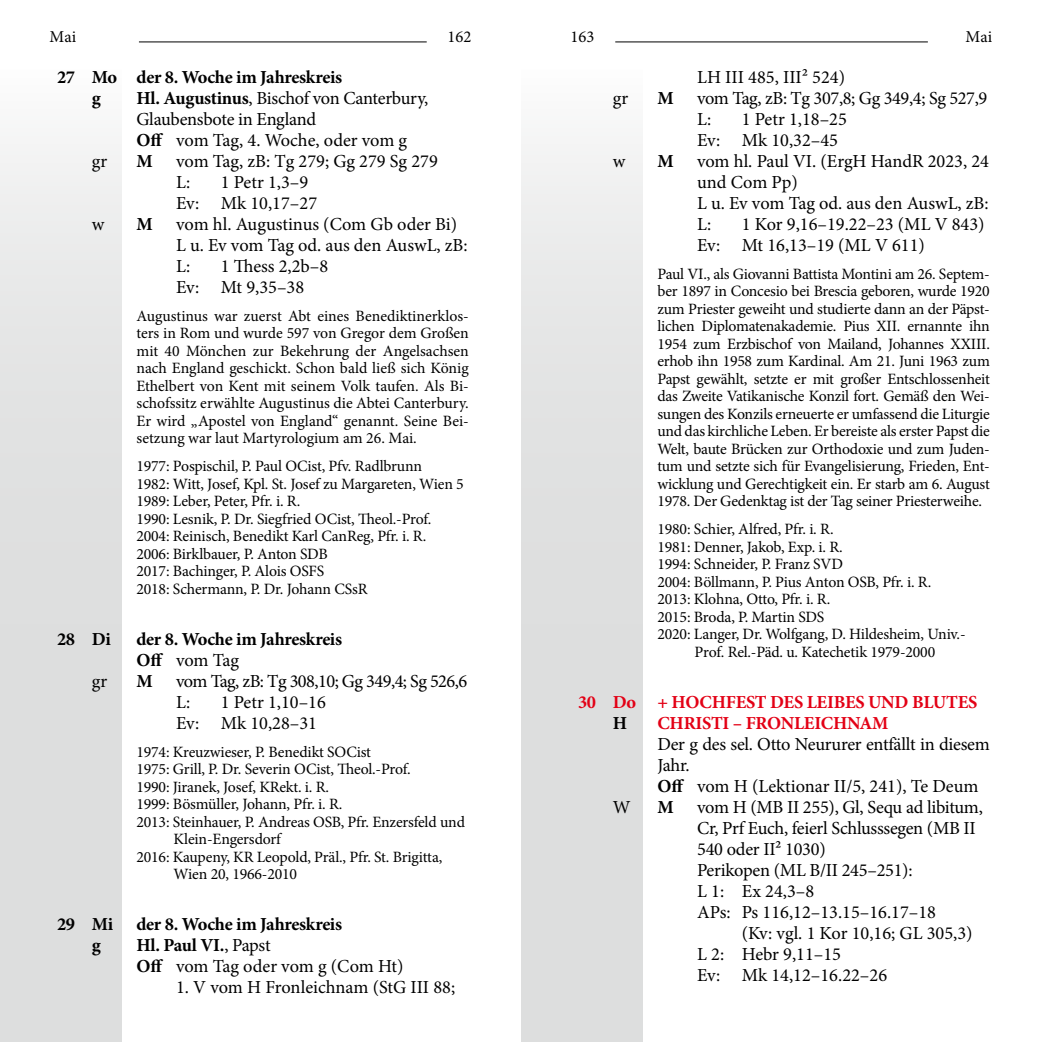
<style>
.page{position:relative;width:1042px;height:1042px;background:#fff}
.page>*{position:absolute;margin:0;border:0;box-sizing:border-box;transform-origin:0 0}
.t1{font:18.38px/21px "Minion Pro";letter-spacing:-.01em;color:#000}
.t2{font:700 18.38px/21px "Minion Pro";letter-spacing:-.015em;color:#000}
.t3{font:700 18.38px "Minion Pro";letter-spacing:-.015em;color:#e30015}
.t4{font:18.38px/21px "Minion Pro";letter-spacing:-.03em;color:#000}
.t5{font:16.62px "Minion Pro";color:#000}
.t6{font:15.75px/17.5px "Minion Pro";letter-spacing:-.01em;color:#000;text-align:justify}
.s1{font-weight:700}
.s2{font-weight:400}
</style>
<div class="page">
<div style="left:0;top:69px;width:122px;height:973px;background:linear-gradient(to bottom,#f0f0f0,#d6d8d8)"></div>
<div style="left:521px;top:69px;width:121px;height:973px;background:linear-gradient(to bottom,#f0f0f0,#d6d8d8)"></div>
<hr style="left:139px;top:41px;width:288px;height:1px;background:#000">
<hr style="left:615px;top:41px;width:313px;height:1px;background:#000">
<p class="t5" style="left:50px;top:25px;width:28px">Mai</p>
<p class="t5" style="left:447px;top:25px;width:25px">162</p>
<p class="t5" style="left:570px;top:25px;width:25px">163</p>
<p class="t5" style="left:965px;top:25px;width:28px">Mai</p>
<p class="t1" style="left:697px;top:67px;width:149px">LH III 485, III² 524)</p>
<p class="t1" style="left:613px;top:88px;width:17px">gr</p>
<p class="t2" style="left:657px;top:87px;width:18px">M</p>
<p class="t1" style="left:697px;top:88px;width:292px">vom Tag, zB: Tg 307,8; Gg 349,4; Sg 527,9<br>L:</p>
<p class="t2" style="left:92px;top:66px;width:252px;text-indent:-35px">27 Mo der 8. Woche im Jahreskreis g</p>
<p class="t1" style="left:136px;top:88px;width:293px"><span class="s1">Hl. Augustinus</span>, Bischof von Canterbury,<br>Glaubensbote in England<br><span class="s1">Off</span> vom Tag, 4. Woche, oder vom g</p>
<p class="t1" style="left:697px;top:109px;width:151px;text-indent:45px">1 Petr 1,18–25<br>Ev: Mk 10,32–45</p>
<p class="t1" style="left:92px;top:151px;width:17px">gr</p>
<p class="t2" style="left:136px;top:150px;width:18px">M</p>
<p class="t1" style="left:176px;top:151px;width:263px">vom Tag, zB: Tg 279; Gg 279 Sg 279<br>L:</p>
<p class="t1" style="left:176px;top:172px;width:142px;text-indent:45px">1 Petr 1,3–9<br>Ev: Mk 10,17–27</p>
<p class="t1" style="left:92px;top:214px;width:14px">w</p>
<p class="t2" style="left:136px;top:213px;width:18px">M</p>
<p class="t1" style="left:176px;top:214px;width:293px">vom hl. Augustinus (Com Gb oder Bi)<br>L u. Ev vom Tag od. aus den AuswL, zB:<br>L:</p>
<p class="t1" style="left:176px;top:256px;width:154px;text-indent:45px">1 Thess 2,2b–8<br>Ev: Mt 9,35–38</p>
<p class="t6" style="left:136px;top:307px;width:334px">Augustinus war zuerst Abt eines Benediktinerklos&shy;ters in Rom und wurde 597 von Gregor dem Großen mit 40 Mönchen zur Bekehrung der Angelsachsen nach England geschickt. Schon bald ließ sich König Ethelbert von Kent mit seinem Volk taufen. Als Bi&shy;schofssitz erwählte Augustinus die Abtei Canterbury.<br>Er wird „Apostel von England“ genannt. Seine Bei&shy;setzung war laut Martyrologium am 26. Mai.</p>
<p class="t6" style="left:136px;top:458px;width:329px;text-align:left">1977: Pospischil, P. Paul OCist, Pfv. Radlbrunn<br>1982: Witt, Josef, Kpl. St. Josef zu Margareten, Wien 5<br>1989: Leber, Peter, Pfr. i. R.<br>1990: Lesnik, P. Dr. Siegfried OCist, Theol.-Prof.<br>2004: Reinisch, Benedikt Karl CanReg, Pfr. i. R.<br>2006: Birklbauer, P. Anton SDB<br>2017: Bachinger, P. Alois OSFS<br>2018: Schermann, P. Dr. Johann CSsR</p>
<p class="t2" style="left:57px;top:628px;width:55px">28 Di</p>
<p class="t2" style="left:136px;top:628px;width:207px">der 8. Woche im Jahreskreis<br>Off <span class="s2">vom Tag</span></p>
<p class="t1" style="left:92px;top:670px;width:17px">gr</p>
<p class="t2" style="left:136px;top:670px;width:18px">M</p>
<p class="t4" style="left:176px;top:670px;width:293px">vom Tag, zB: Tg 308,10; Gg 349,4; Sg 526,6<br>L:</p>
<p class="t1" style="left:176px;top:691px;width:151px;text-indent:45px">1 Petr 1,10–16<br>Ev: Mk 10,28–31</p>
<p class="t6" style="left:136px;top:743px;width:236px">1974: Kreuzwieser, P. Benedikt SOCist</p>
<p class="t6" style="left:136px;top:760px;width:274px">1975: Grill, P. Dr. Severin OCist, Theol.-Prof.</p>
<p class="t6" style="left:136px;top:778px;width:192px">1990: Jiranek, Josef, KRekt. i. R.</p>
<p class="t6" style="left:136px;top:795px;width:206px">1999: Bösmüller, Johann, Pfr. i. R.</p>
<p class="t6" style="left:136px;top:813px;width:330px">2013: Steinhauer, P. Andreas OSB, Pfr. Enzersfeld und</p>
<p class="t6" style="left:174px;top:830px;width:109px">Klein-Engersdorf</p>
<p class="t6" style="left:136px;top:848px;width:307px">2016: Kaupeny, KR Leopold, Präl., Pfr. St. Brigitta,</p>
<p class="t6" style="left:174px;top:865px;width:125px">Wien 20, 1966-2010</p>
<p class="t2" style="left:57px;top:913px;width:58px">29 Mi</p>
<p class="t2" style="left:136px;top:913px;width:207px">der 8. Woche im Jahreskreis</p>
<p class="t2" style="left:92px;top:934px;width:11px">g</p>
<p class="t1" style="left:136px;top:935px;width:268px"><span class="s1">Hl. Paul VI.</span>, Papst<br><span class="s1">Off</span> vom Tag oder vom g (Com Ht)</p>
<p class="t1" style="left:176px;top:977px;width:281px">1. V vom H Fronleichnam (StG III 88;</p>
<p class="t1" style="left:613px;top:151px;width:14px">w</p>
<p class="t2" style="left:657px;top:150px;width:18px">M</p>
<p class="t1" style="left:697px;top:151px;width:293px">vom hl. Paul VI. (ErgH HandR 2023, 24 und Com Pp)<br>L u. Ev vom Tag od. aus den AuswL, zB:<br>L:</p>
<p class="t1" style="left:697px;top:214px;width:289px;text-indent:45px">1 Kor 9,16–19.22–23 (ML V 843)<br>Ev: Mt 16,13–19 (ML V 611)</p>
<p class="t6" style="left:657px;top:265px;width:334px">Paul VI., als Giovanni Battista Montini am 26. Septem&shy;ber 1897 in Concesio bei Brescia geboren, wurde 1920 zum Priester geweiht und studierte dann an der Päpst&shy;lichen Diplomatenakademie. Pius XII. ernannte ihn 1954 zum Erzbischof von Mailand, Johannes XXIII. erhob ihn 1958 zum Kardinal. Am 21. Juni 1963 zum Papst gewählt, setzte er mit großer Entschlossenheit das Zweite Vatikanische Konzil fort. Gemäß den Wei&shy;sungen des Konzils erneuerte er umfassend die Liturgie und das kirchliche Leben. Er bereiste als erster Papst die Welt, baute Brücken zur Orthodoxie und zum Juden&shy;tum und setzte sich für Evangelisierung, Frieden, Ent&shy;wicklung und Gerechtigkeit ein. Er starb am 6. August 1978. Der Gedenktag ist der Tag seiner Priesterweihe.</p>
<p class="t6" style="left:657px;top:521px;width:176px">1980: Schier, Alfred, Pfr. i. R.</p>
<p class="t6" style="left:657px;top:538px;width:185px">1981: Denner, Jakob, Exp. i. R.</p>
<p class="t6" style="left:657px;top:556px;width:187px">1994: Schneider, P. Franz SVD</p>
<p class="t6" style="left:657px;top:573px;width:274px">2004: Böllmann, P. Pius Anton OSB, Pfr. i. R.</p>
<p class="t6" style="left:657px;top:591px;width:173px">2013: Klohna, Otto, Pfr. i. R.</p>
<p class="t6" style="left:657px;top:608px;width:168px">2015: Broda, P. Martin SDS</p>
<p class="t6" style="left:657px;top:626px;width:310px">2020: Langer, Dr. Wolfgang, D. Hildesheim, Univ.-</p>
<p class="t6" style="left:694px;top:643px;width:242px">Prof. Rel.-Päd. u. Katechetik 1979-2000</p>
<p class="t3" style="left:578px;top:689px;width:401px">30 Do + HOCHFEST DES LEIBES UND BLUTES</p>
<p class="t2" style="left:613px;top:712px;width:16px">H</p>
<p class="t3" style="left:657px;top:710px;width:233px">CHRISTI – FRONLEICHNAM</p>
<p class="t1" style="left:657px;top:733px;width:334px">Der g des sel. Otto Neururer entfällt in diesem<br>Jahr.<br><span class="s1">Off</span> vom H (Lektionar II/5, 241), Te Deum</p>
<p class="t1" style="left:613px;top:796px;width:19px">W</p>
<p class="t2" style="left:657px;top:796px;width:18px">M</p>
<p class="t1" style="left:697px;top:796px;width:287px">vom H (MB II 255), Gl, Sequ ad libitum,<br>Cr, Prf Euch, feierl Schlusssegen (MB II<br>540 oder II² 1030)<br>Perikopen (ML B/II 245–251):<br>L 1: Ex 24,3–8<br>APs: Ps 116,12–13.15–16.17–18</p>
<p class="t1" style="left:697px;top:922px;width:277px;text-indent:45px">(Kv: vgl. 1 Kor 10,16; GL 305,3)<br>L 2: Hebr 9,11–15<br>Ev: Mk 14,12–16.22–26</p>
</div>
